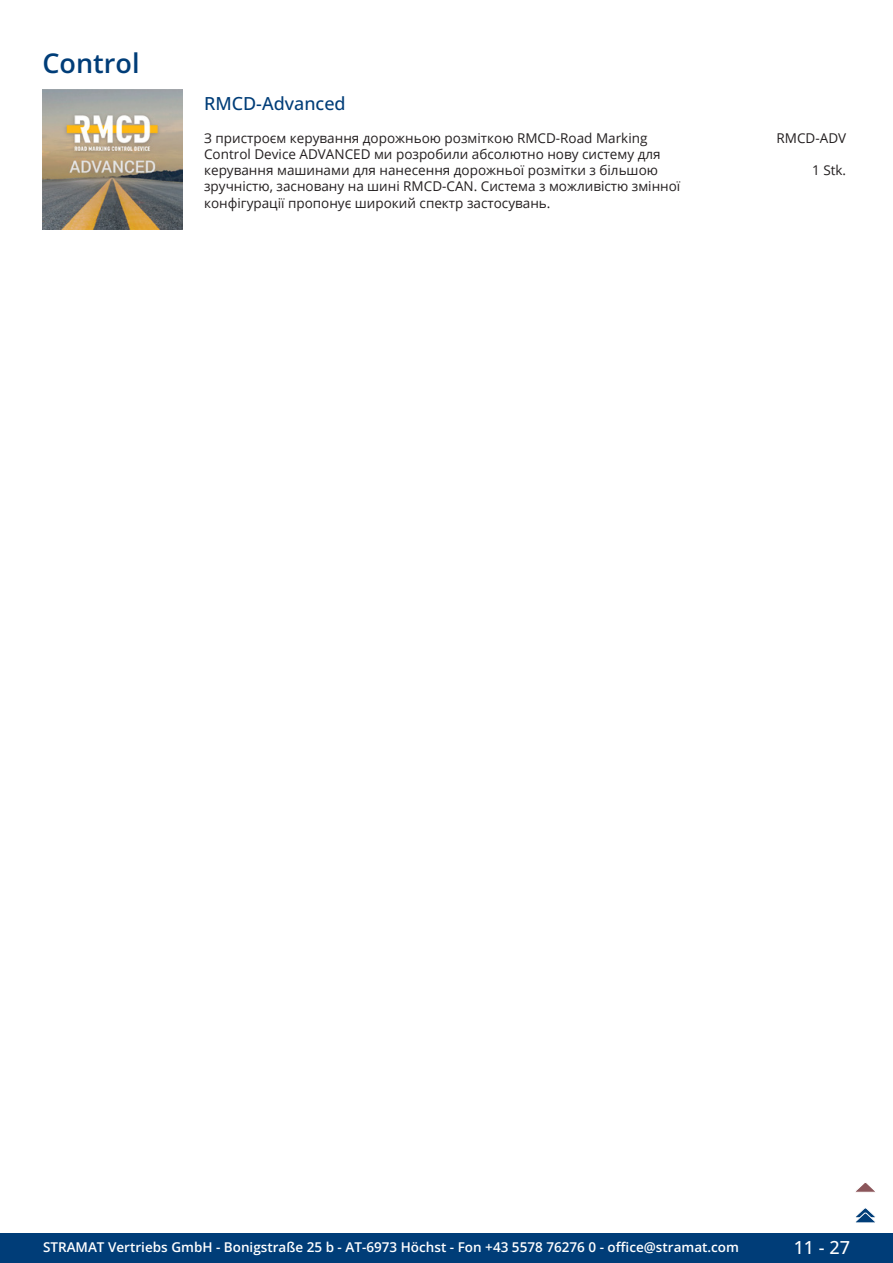
<style>
.page{position:relative;width:893px;height:1263px;background:#fff}
.page>*{position:absolute;margin:0;border:0;box-sizing:border-box;transform-origin:0 0}
.GruppeName{font:600 27px "Open Sans";color:#003d78}
.ArtikelName{font:500 18px "Open Sans";color:#003d78}
.t1{font:500 18px "Open Sans";color:#fff}
.Beschreibung{font:13.5px/16.2px "Open Sans";color:#231f20}
.t2{font:600 13.5px "Open Sans";color:#fff}
.ArtikelNummer{font:13.5px "Open Sans";color:#231f20}
</style>
<div class="page">
<div style="left:0;top:1233px;width:893px;height:30px;background:#003d78"></div>
<img style="left:43px;top:89px;width:140px;height:141px">
<svg style="left:856px;top:1183px;width:19px;height:9px"></svg>
<svg style="left:855px;top:1208px;width:21px;height:15px"></svg>
<p class="GruppeName" style="left:43px;top:44px;width:99px">Control</p>
<p class="ArtikelName" style="left:204px;top:91px;width:143px">RMCD-Advanced</p>
<p class="Beschreibung" style="left:204px;top:129px;width:478px">З пристроєм керування дорожньою розміткою RMCD-Road Marking Control Device ADVANCED ми розробили абсолютно нову систему для керування машинами для нанесення дорожньої розмітки з більшою зручністю, засновану на шині RMCD-CAN. Система з можливістю змінної конфігурації пропонує широкий спектр застосувань.</p>
<p class="ArtikelNummer" style="left:776px;top:128px;width:71px">RMCD-ADV</p>
<p class="ArtikelNummer" style="left:812px;top:161px;width:36px">1 Stk.</p>
<p class="t2" style="left:43px;top:1238px;width:698px">STRAMAT Vertriebs GmbH - Bonigstraße 25 b - AT-6973 Höchst - Fon +43 5578 76276 0 - office@stramat.com</p>
<h2 class="t1" style="left:794px;top:1234px;width:58px">11 - 27</h2>
</div>
